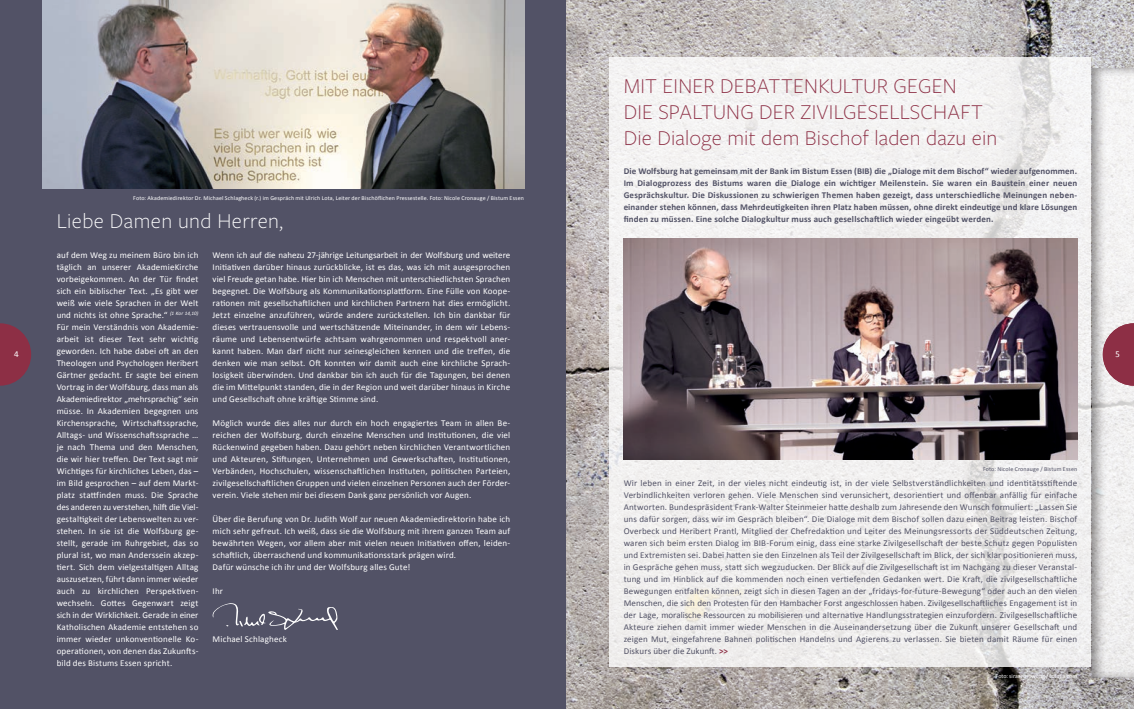
<style>
.page{position:relative;width:1134px;height:709px;background:#fff}
.page>*{position:absolute;margin:0;border:0;box-sizing:border-box;transform-origin:0 0}
.t1{font:300 22px/26px "Freight Sans Pro";letter-spacing:.01em;color:#8d2f45}
.t2{font:300 22px "Freight Sans Pro";letter-spacing:.02em;color:#fff}
.t3{font:9px/12px "Calibri";letter-spacing:.015em;color:#fff;text-align:justify}
.t4{font:9px/12px "Calibri";letter-spacing:.015em;color:#525266;text-align:justify}
.t5{font:700 9px/12px "Calibri";letter-spacing:.02em;color:#525266;text-align:justify}
.t6{font:6px "Calibri";letter-spacing:.02em;color:#fff}
.t7{font:6px "Calibri";letter-spacing:.02em;color:#525266}
.t8{font:6px "Calibri";color:#fff}
.s1{font-weight:700;color:#8d2f45}
</style>
<div class="page">
<div style="left:0;top:0;width:567px;height:709px;background:#525266"></div>
<img style="left:43px;top:0;width:481px;height:188px">
<svg style="left:212px;top:603px;width:126px;height:27px"></svg>
<img style="left:567px;top:0;width:567px;height:709px">
<svg style="left:0;top:323px;width:31px;height:63px"></svg>
<svg style="left:609px;top:57px;width:482px;height:609px;fill:#f1f0f0"></svg>
<img style="left:624px;top:238px;width:453px;height:221px">
<svg style="left:1091px;top:68px;width:43px;height:609px"></svg>
<p class="t3" style="left:14px;top:347px;width:6px">4</p>
<p class="t6" style="left:133px;top:194px;width:392px">Foto: Akademiedirektor Dr. Michael Schlagheck (r.) im Gespräch mit Ulrich Lota, Leiter der Bischöflichen Pressestelle. Foto: Nicole Cronauge / Bistum Essen</p>
<h1 class="t2" style="left:57px;top:206px;width:228px">Liebe Damen und Herren,</h1>
<p class="t3" style="left:57px;top:249px;width:143px">auf dem Weg zu meinem Büro bin ich täglich an unserer AkademieKirche vorbeigekommen. An der Tür findet sich ein biblischer Text. „Es gibt wer weiß wie viele Sprachen in der Welt und nichts ist ohne Sprache.“ <sup>(1</sup> <sup>Kor</sup> <sup>14,10)<br></sup>Für mein Verständnis von Akademie&shy;arbeit ist dieser Text sehr wichtig geworden. Ich habe dabei oft an den Theologen und Psychologen Heribert Gärtner gedacht. Er sagte bei einem Vortrag in der Wolfsburg, dass man als Akademiedirektor „mehrsprachig“ sein müsse. In Akademien begegnen uns Kirchensprache, Wirtschaftssprache, Alltags- und Wissenschaftssprache … je nach Thema und den Menschen, die wir hier treffen. Der Text sagt mir Wichtiges für kirchliches Leben, das – im Bild gesprochen – auf dem Markt&shy;platz stattfinden muss. Die Sprache des anderen zu verstehen, hilft die Viel&shy;gestaltigkeit der Lebenswelten zu ver&shy;stehen. In sie ist die Wolfsburg ge&shy;stellt, gerade im Ruhrgebiet, das so plural ist, wo man Anderssein akzep&shy;tiert. Sich dem vielgestaltigen Alltag auszusetzen, führt dann immer wieder auch zu kirchlichen Perspektiven&shy;wechseln. Gottes Gegenwart zeigt sich in der Wirklichkeit. Gerade in einer Katholischen Akademie entstehen so immer wieder unkonventionelle Ko&shy;operationen, von denen das Zukunfts&shy;bild des Bistums Essen spricht.</p>
<p class="t3" style="left:213px;top:249px;width:299px">Wenn ich auf die nahezu 27-jährige Leitungsarbeit in der Wolfsburg und weitere Initiativen darüber hinaus zurückblicke, ist es das, was ich mit ausgesprochen viel Freude getan habe. Hier bin ich Menschen mit unterschiedlichsten Sprachen begegnet. Die Wolfsburg als Kommunikationsplattform. Eine Fülle von Koope&shy;rationen mit gesellschaftlichen und kirchlichen Partnern hat dies ermöglicht.<br>Jetzt einzelne anzuführen, würde andere zurückstellen. Ich bin dankbar für dieses vertrauensvolle und wertschätzende Miteinander, in dem wir Lebens&shy;räume und Lebensentwürfe achtsam wahrgenommen und respektvoll aner&shy;kannt haben. Man darf nicht nur seinesgleichen kennen und die treffen, die denken wie man selbst. Oft konnten wir damit auch eine kirchliche Sprach&shy;losigkeit überwinden. Und dankbar bin ich auch für die Tagungen, bei denen die im Mittelpunkt standen, die in der Region und weit darüber hinaus in Kirche und Gesellschaft ohne kräftige Stimme sind.</p>
<p class="t3" style="left:213px;top:417px;width:299px">Möglich wurde dies alles nur durch ein hoch engagiertes Team in allen Be&shy;reichen der Wolfsburg, durch einzelne Menschen und Institutionen, die viel Rückenwind gegeben haben. Dazu gehört neben kirchlichen Verantwortlichen und Akteuren, Stiftungen, Unternehmen und Gewerkschaften, Institutionen, Verbänden, Hochschulen, wissenschaftlichen Instituten, politischen Parteien, zivilgesellschaftlichen Gruppen und vielen einzelnen Personen auch der Förder&shy;verein. Viele stehen mir bei diesem Dank ganz persönlich vor Augen.</p>
<p class="t3" style="left:213px;top:512px;width:299px;text-align:left">Über die Berufung von Dr. Judith Wolf zur neuen Akademiedirektorin habe ich mich sehr gefreut. Ich weiß, dass sie die Wolfsburg mit ihrem ganzen Team auf bewährten Wegen, vor allem aber mit vielen neuen Initiativen offen, leiden&shy;schaftlich, überraschend und kommunikationsstark prägen wird.<br>Dafür wünsche ich ihr und der Wolfsburg alles Gute!</p>
<p class="t3" style="left:213px;top:584px;width:12px">Ihr</p>
<p class="t3" style="left:213px;top:632px;width:76px">Michael Schlagheck</p>
<h1 class="t1" style="left:624px;top:71px;width:375px">MIT EINER DEBATTENKULTUR GEGEN<br>DIE SPALTUNG DER ZIVILGESELLSCHAFT<br>Die Dialoge mit dem Bischof laden dazu ein</h1>
<p class="t5" style="left:624px;top:165px;width:455px">Die Wolfsburg hat gemeinsam mit der Bank im Bistum Essen (BIB) die „Dialoge mit dem Bischof“ wieder aufgenommen.<br>Im Dialogprozess des Bistums waren die Dialoge ein wichtiger Meilenstein. Sie waren ein Baustein einer neuen Gesprächskultur. Die Diskussionen zu schwierigen Themen haben gezeigt, dass unterschiedliche Meinungen neben&shy;einander stehen können, dass Mehrdeutigkeiten ihren Platz haben müssen, ohne direkt eindeutige und klare Lösungen finden zu müssen. Eine solche Dialogkultur muss auch gesellschaftlich wieder eingeübt werden.</p>
<p class="t3" style="left:1115px;top:347px;width:6px">5</p>
<p class="t7" style="left:983px;top:465px;width:96px">Foto: Nicole Cronauge / Bistum Essen</p>
<p class="t4" style="left:624px;top:476px;width:455px">Wir leben in einer Zeit, in der vieles nicht eindeutig ist, in der viele Selbstverständlichkeiten und identitätsstiftende Verbindlichkeiten verloren gehen. Viele Menschen sind verunsichert, desorientiert und offenbar anfällig für einfache Antworten. Bundespräsident Frank-Walter Steinmeier hatte deshalb zum Jahresende den Wunsch formuliert: „Lassen Sie uns dafür sorgen, dass wir im Gespräch bleiben“. Die Dialoge mit dem Bischof sollen dazu einen Beitrag leisten. Bischof Overbeck und Heribert Prantl, Mitglied der Chefredaktion und Leiter des Meinungsressorts der Süddeutschen Zeitung, waren sich beim ersten Dialog im BIB-Forum einig, dass eine starke Zivilgesellschaft der beste Schutz gegen Populisten und Extremisten sei. Dabei hatten sie den Einzelnen als Teil der Zivilgesellschaft im Blick, der sich klar positionieren muss, in Gespräche gehen muss, statt sich wegzuducken. Der Blick auf die Zivilgesellschaft ist im Nachgang zu dieser Veranstal&shy;tung und im Hinblick auf die kommenden noch einen vertiefenden Gedanken wert. Die Kraft, die zivilgesellschaftliche Bewegungen entfalten können, zeigt sich in diesen Tagen an der „fridays-for-future-Bewegung“ oder auch an den vielen Menschen, die sich den Protesten für den Hambacher Forst angeschlossen haben. Zivilgesellschaftliches Engagement ist in der Lage, moralische Ressourcen zu mobilisieren und alternative Handlungsstrategien einzufordern. Zivilgesellschaftliche Akteure ziehen damit immer wieder Menschen in die Auseinandersetzung über die Zukunft unserer Gesellschaft und zeigen Mut, eingefahrene Bahnen politischen Handelns und Agierens zu verlassen. Sie bieten damit Räume für einen Diskurs über die Zukunft. <span class="s1">&gt;&gt;</span></p>
<p class="t8" style="left:996px;top:672px;width:83px">Foto: siraanamwong / fotolia.com</p>
</div>
